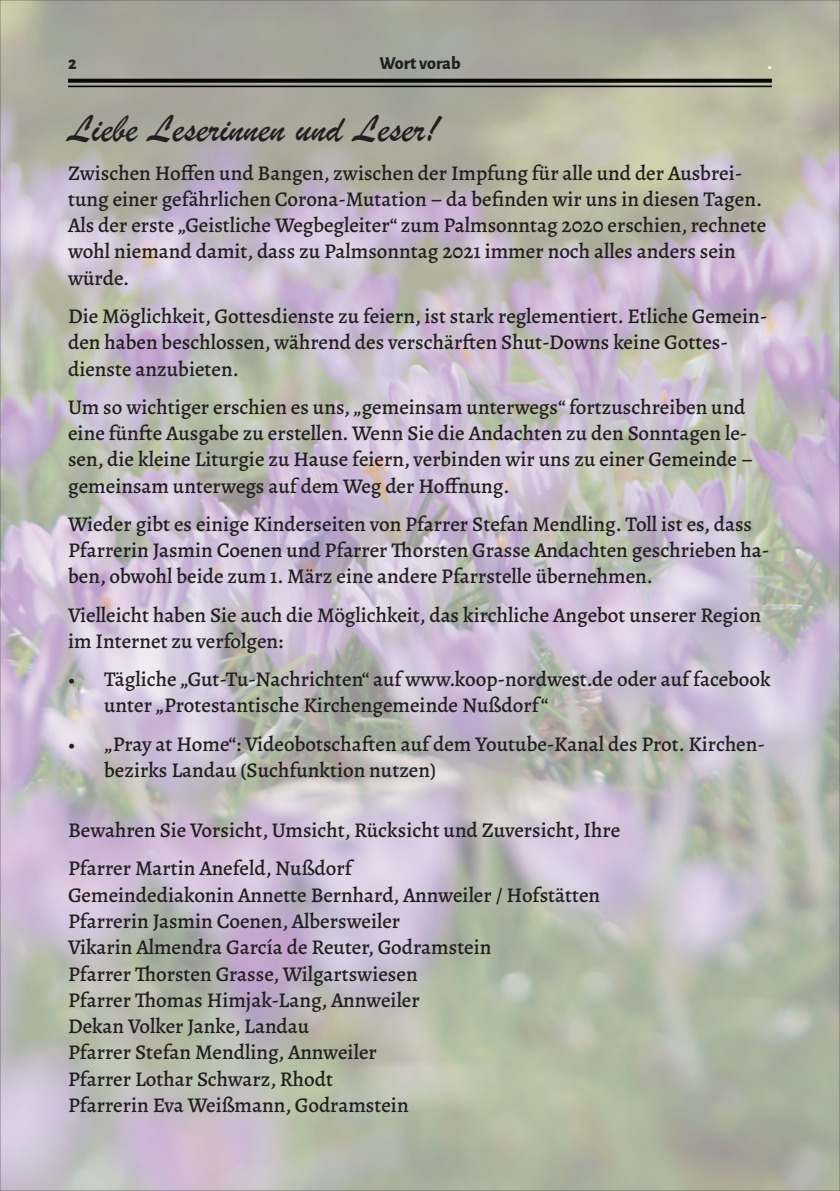
<style>
.page{position:relative;width:840px;height:1191px;background:#fff}
.page>*{position:absolute;margin:0;border:0;box-sizing:border-box;transform-origin:0 0}
.t1{font:40px "Brush Script";color:#231f20}
.t2{font:500 21px/26.2px "Alegreya";color:#231f20}
.t3{font:800 18px "Alegreya Sans";letter-spacing:-.005em;color:#231f20}
.t4{font:800 18px "Alegreya Sans";color:#fff}
</style>
<div class="page">
<img style="left:2px;top:2px;width:835px;height:1187px">
<svg style="left:68px;top:79px;width:703px;height:4px;background:#131413"></svg>
<hr style="left:68px;top:86px;width:703px;height:1px;background:#070909">
<p class="t3" style="left:68px;top:50px;width:10px">2</p>
<p class="t3" style="left:379px;top:50px;width:83px">Wort vorab</p>
<p class="t4" style="left:767px;top:50px;width:6px">.</p>
<h1 class="t1" style="left:68px;top:105px;width:372px">Liebe Leserinnen und Leser!</h1>
<p class="t2" style="left:68px;top:159px;width:699px">Zwischen Hoffen und Bangen, zwischen der Impfung für alle und der Ausbrei‐ tung einer gefährlichen Corona-Mutation – da befinden wir uns in diesen Tagen.<br>Als der erste „Geistliche Wegbegleiter“ zum Palmsonntag 2020 erschien, rechnete wohl niemand damit, dass zu Palmsonntag 2021 immer noch alles anders sein würde.</p>
<p class="t2" style="left:68px;top:303px;width:700px">Die Möglichkeit, Gottesdienste zu feiern, ist stark reglementiert. Etliche Gemein‐ den haben beschlossen, während des verschärften Shut-Downs keine Gottes‐ dienste anzubieten.</p>
<p class="t2" style="left:68px;top:393px;width:686px">Um so wichtiger erschien es uns, „gemeinsam unterwegs“ fortzuschreiben und eine fünfte Ausgabe zu erstellen. Wenn Sie die Andachten zu den Sonntagen le‐ sen, die kleine Liturgie zu Hause feiern, verbinden wir uns zu einer Gemeinde – gemeinsam unterwegs auf dem Weg der Hoffnung.</p>
<p class="t2" style="left:68px;top:510px;width:702px">Wieder gibt es einige Kinderseiten von Pfarrer Stefan Mendling. Toll ist es, dass<br>Pfarrerin Jasmin Coenen und Pfarrer Thorsten Grasse Andachten geschrieben ha‐ ben, obwohl beide zum 1. März eine andere Pfarrstelle übernehmen.</p>
<p class="t2" style="left:68px;top:601px;width:694px">Vielleicht haben Sie auch die Möglichkeit, das kirchliche Angebot unserer Region im Internet zu verfolgen:</p>
<p class="t2" style="left:104px;top:666px;width:667px;text-indent:-36px">• Tägliche „Gut-Tu-Nachrichten“ auf www.koop-nordwest.de oder auf facebook unter „Protestantische Kirchengemeinde Nußdorf“</p>
<p class="t2" style="left:104px;top:730px;width:662px;text-indent:-36px">• „Pray at Home“: Videobotschaften auf dem Youtube-Kanal des Prot. Kirchen‐ bezirks Landau (Suchfunktion nutzen)</p>
<p class="t2" style="left:68px;top:811px;width:553px;line-height:38.2px">Bewahren Sie Vorsicht, Umsicht, Rücksicht und Zuversicht, Ihre<br>Pfarrer Martin Anefeld, Nußdorf</p>
<p class="t2" style="left:68px;top:881px;width:533px">Gemeindediakonin Annette Bernhard, Annweiler / Hofstätten Pfarrerin Jasmin Coenen, Albersweiler<br>Vikarin Almendra García de Reuter, Godramstein<br>Pfarrer Thorsten Grasse, Wilgartswiesen<br>Pfarrer Thomas Himjak-Lang, Annweiler<br>Dekan Volker Janke, Landau<br>Pfarrer Stefan Mendling, Annweiler<br>Pfarrer Lothar Schwarz, Rhodt<br>Pfarrerin Eva Weißmann, Godramstein</p>
</div>
